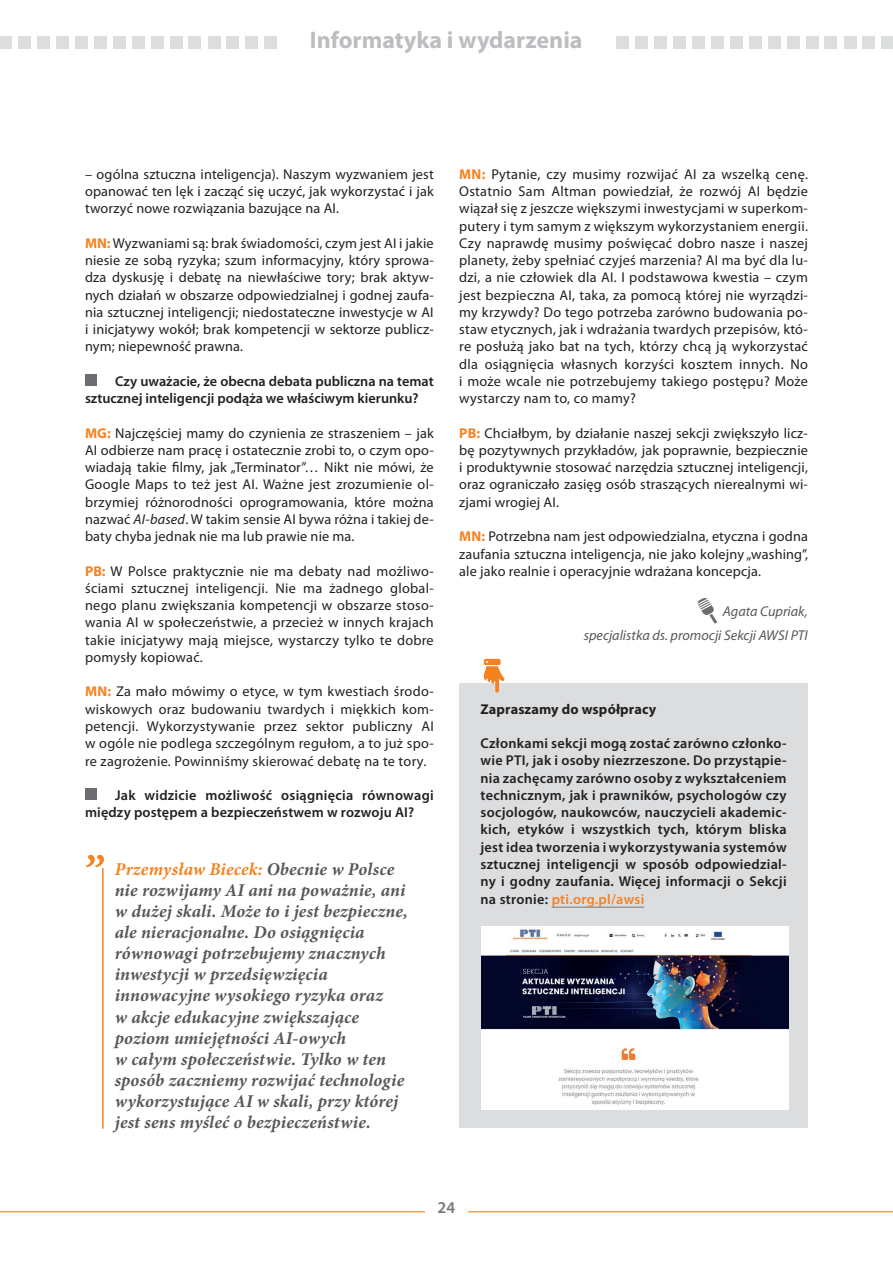
<style>
.page{position:relative;width:893px;height:1263px;background:#fff}
.page>*{position:absolute;margin:0;border:0;box-sizing:border-box;transform-origin:0 0}
.t1{font:700 24px "Myriad Pro";color:#bcbdc0}
.t2{font:italic 700 18px/21px "Minion Pro";letter-spacing:.01em;color:#57585a}
.t3{font:600 16.5px "Myriad Pro";color:#76787b}
.t4{font:14.25px/17.2px "Myriad Pro";letter-spacing:.01em;color:#231f20;text-align:justify}
.t5{font:600 14.25px/17.2px "Myriad Pro";letter-spacing:.01em;color:#231f20}
.t6{font:italic 14.25px/23.7px "Myriad Pro";color:#57585a;text-align:right}
.t7{font:700 14.25px "Myriad Pro";letter-spacing:.01em;color:#231f20}
.s1{font-weight:700;color:#f58220}
.s2{font-style:italic}
.s3{color:#f58220}
</style>
<div class="page">
<hr style="left:0;top:1211px;width:893px;height:1px;background:#f58220">
<div style="left:425px;top:1195px;width:43px;height:23px;background:#fff"></div>
<div style="left:881px;top:36px;width:12px;height:13px;background:#dcdddf"></div>
<div style="left:862px;top:36px;width:13px;height:13px;background:#dcdddf"></div>
<div style="left:824px;top:36px;width:13px;height:13px;background:#dcdddf"></div>
<div style="left:806px;top:36px;width:13px;height:13px;background:#dcdddf"></div>
<div style="left:787px;top:36px;width:13px;height:13px;background:#dcdddf"></div>
<div style="left:654px;top:36px;width:13px;height:13px;background:#dcdddf"></div>
<div style="left:616px;top:36px;width:13px;height:13px;background:#dcdddf"></div>
<div style="left:635px;top:36px;width:13px;height:13px;background:#dcdddf"></div>
<div style="left:730px;top:36px;width:13px;height:13px;background:#dcdddf"></div>
<div style="left:711px;top:36px;width:13px;height:13px;background:#dcdddf"></div>
<div style="left:673px;top:36px;width:13px;height:13px;background:#dcdddf"></div>
<div style="left:749px;top:36px;width:13px;height:13px;background:#dcdddf"></div>
<div style="left:692px;top:36px;width:13px;height:13px;background:#dcdddf"></div>
<div style="left:768px;top:36px;width:13px;height:13px;background:#dcdddf"></div>
<div style="left:844px;top:36px;width:12px;height:13px;background:#dcdddf"></div>
<div style="left:264px;top:36px;width:13px;height:13px;background:#dcdddf"></div>
<div style="left:208px;top:36px;width:13px;height:13px;background:#dcdddf"></div>
<div style="left:226px;top:36px;width:13px;height:13px;background:#dcdddf"></div>
<div style="left:94px;top:36px;width:13px;height:13px;background:#dcdddf"></div>
<div style="left:56px;top:36px;width:13px;height:13px;background:#dcdddf"></div>
<div style="left:18px;top:36px;width:13px;height:13px;background:#dcdddf"></div>
<div style="left:0;top:36px;width:12px;height:13px;background:#dcdddf"></div>
<div style="left:37px;top:36px;width:13px;height:13px;background:#dcdddf"></div>
<div style="left:75px;top:36px;width:13px;height:13px;background:#dcdddf"></div>
<div style="left:170px;top:36px;width:13px;height:12px;background:#dcdddf"></div>
<div style="left:151px;top:36px;width:12px;height:13px;background:#dcdddf"></div>
<div style="left:113px;top:36px;width:13px;height:13px;background:#dcdddf"></div>
<div style="left:132px;top:36px;width:13px;height:13px;background:#dcdddf"></div>
<div style="left:245px;top:36px;width:13px;height:13px;background:#dcdddf"></div>
<div style="left:189px;top:36px;width:12px;height:13px;background:#dcdddf"></div>
<div style="left:459px;top:684px;width:349px;height:444px;background:#dcdddf"></div>
<div style="left:85px;top:374px;width:12px;height:12px;background:#6c6d70"></div>
<div style="left:85px;top:788px;width:12px;height:12px;background:#6c6d70"></div>
<hr style="left:552px;top:907px;width:92px;height:1px;background:#808285">
<svg style="left:697px;top:598px;width:20px;height:26px"></svg>
<svg style="left:484px;top:659px;width:21px;height:34px"></svg>
<svg style="left:86px;top:855px;width:18px;height:12px"></svg>
<hr style="left:102px;top:868px;width:2px;height:261px;background:#f58220">
<img style="left:481px;top:926px;width:307px;height:184px">
<h1 class="t1" style="left:310px;top:25px;width:274px">Informatyka i wydarzenia</h1>
<p class="t4" style="left:85px;top:165px;width:350px">– ogólna sztuczna inteligencja). Naszym wyzwaniem jest opanować ten lęk i zacząć się uczyć, jak wykorzystać i jak tworzyć nowe rozwiązania bazujące na AI.</p>
<p class="t4" style="left:85px;top:234px;width:350px"><span class="s1">MN:</span> Wyzwaniami są: brak świadomości, czym jest AI i jakie niesie ze sobą ryzyka; szum informacyjny, który sprowa&shy;dza dyskusję i debatę na niewłaściwe tory; brak aktyw&shy;nych działań w obszarze odpowiedzialnej i godnej zaufa&shy;nia sztucznej inteligencji; niedostateczne inwestycje w AI i inicjatywy wokół; brak kompetencji w sektorze publicz&shy;nym; niepewność prawna.</p>
<p class="t5" style="left:85px;top:372px;width:350px;text-indent:30px">Czy uważacie, że obecna debata publiczna na temat sztucznej inteligencji podąża we właściwym kierunku?</p>
<p class="t4" style="left:85px;top:424px;width:350px"><span class="s1">MG:</span> Najczęściej mamy do czynienia ze straszeniem – jak AI odbierze nam pracę i ostatecznie zrobi to, o czym opo&shy;wiadają takie filmy, jak „Terminator”… Nikt nie mówi, że Google Maps to też jest AI. Ważne jest zrozumienie ol&shy;brzymiej różnorodności oprogramowania, które można nazwać <span class="s2">AI-based</span>. W takim sensie AI bywa różna i takiej de&shy;baty chyba jednak nie ma lub prawie nie ma.</p>
<p class="t4" style="left:85px;top:562px;width:350px"><span class="s1">PB:</span> W Polsce praktycznie nie ma debaty nad możliwo&shy;ściami sztucznej inteligencji. Nie ma żadnego global&shy;nego planu zwiększania kompetencji w obszarze stoso&shy;wania AI w społeczeństwie, a przecież w innych krajach takie inicjatywy mają miejsce, wystarczy tylko te dobre pomysły kopiować.</p>
<p class="t4" style="left:85px;top:683px;width:350px"><span class="s1">MN:</span> Za mało mówimy o etyce, w tym kwestiach środo&shy;wiskowych oraz budowaniu twardych i miękkich kom&shy;petencji. Wykorzystywanie przez sektor publiczny AI w ogóle nie podlega szczególnym regułom, a to już spo&shy;re zagrożenie. Powinniśmy skierować debatę na te tory.</p>
<p class="t5" style="left:85px;top:786px;width:350px;text-indent:30px">Jak widzicie możliwość osiągnięcia równowagi między postępem a bezpieczeństwem w rozwoju AI?</p>
<p class="t2" style="left:115px;top:859px;width:295px"><span class="s3">Przemysław Biecek:</span> Obecnie w Polsce nie rozwijamy AI ani na poważnie, ani w dużej skali. Może to i jest bezpieczne, ale nieracjonalne. Do osiągnięcia równowagi potrzebujemy znacznych inwestycji w przedsięwzięcia innowacyjne wysokiego ryzyka oraz<br>w akcje edukacyjne zwiększające poziom umiejętności AI-owych<br>w całym społeczeństwie. Tylko w ten sposób zaczniemy rozwijać technologie wykorzystujące AI w skali, przy której jest sens myśleć o bezpieczeństwie.</p>
<p class="t4" style="left:459px;top:165px;width:350px"><span class="s1">MN:</span> Pytanie, czy musimy rozwijać AI za wszelką cenę.<br>Ostatnio Sam Altman powiedział, że rozwój AI będzie wiązał się z jeszcze większymi inwestycjami w superkom&shy;putery i tym samym z większym wykorzystaniem energii.<br>Czy naprawdę musimy poświęcać dobro nasze i naszej planety, żeby spełniać czyjeś marzenia? AI ma być dla lu&shy;dzi, a nie człowiek dla AI. I podstawowa kwestia – czym jest bezpieczna AI, taka, za pomocą której nie wyrządzi&shy;my krzywdy? Do tego potrzeba zarówno budowania po&shy;staw etycznych, jak i wdrażania twardych przepisów, któ&shy;re posłużą jako bat na tych, którzy chcą ją wykorzystać dla osiągnięcia własnych korzyści kosztem innych. No i może wcale nie potrzebujemy takiego postępu? Może wystarczy nam to, co mamy?</p>
<p class="t4" style="left:459px;top:424px;width:350px"><span class="s1">PB:</span> Chciałbym, by działanie naszej sekcji zwiększyło licz&shy;bę pozytywnych przykładów, jak poprawnie, bezpiecznie i produktywnie stosować narzędzia sztucznej inteligencji, oraz ograniczało zasięg osób straszących nierealnymi wi&shy;zjami wrogiej AI.</p>
<p class="t4" style="left:459px;top:528px;width:350px"><span class="s1">MN:</span> Potrzebna nam jest odpowiedzialna, etyczna i godna zaufania sztuczna inteligencja, nie jako kolejny „washing”, ale jako realnie i operacyjnie wdrażana koncepcja.</p>
<p class="t6" style="left:584px;top:599px;width:226px">Agata Cupriak,<br>specjalistka ds. promocji Sekcji AWSI PTI</p>
<p class="t7" style="left:480px;top:699px;width:177px">Zapraszamy do współpracy</p>
<p class="t5" style="left:480px;top:734px;width:308px;text-align:justify">Członkami sekcji mogą zostać zarówno członko&shy;wie PTI, jak i osoby niezrzeszone. Do przystąpie&shy;nia zachęcamy zarówno osoby z wykształceniem technicznym, jak i prawników, psychologów czy socjologów, naukowców, nauczycieli akademic&shy;kich, etyków i wszystkich tych, którym bliska jest idea tworzenia i wykorzystywania systemów sztucznej inteligencji w sposób odpowiedzial&shy;ny i godny zaufania. Więcej informacji o Sekcji na stronie: <span class="s3">pti.org.pl/awsi</span></p>
<p class="t3" style="left:438px;top:1197px;width:19px">24</p>
</div>
